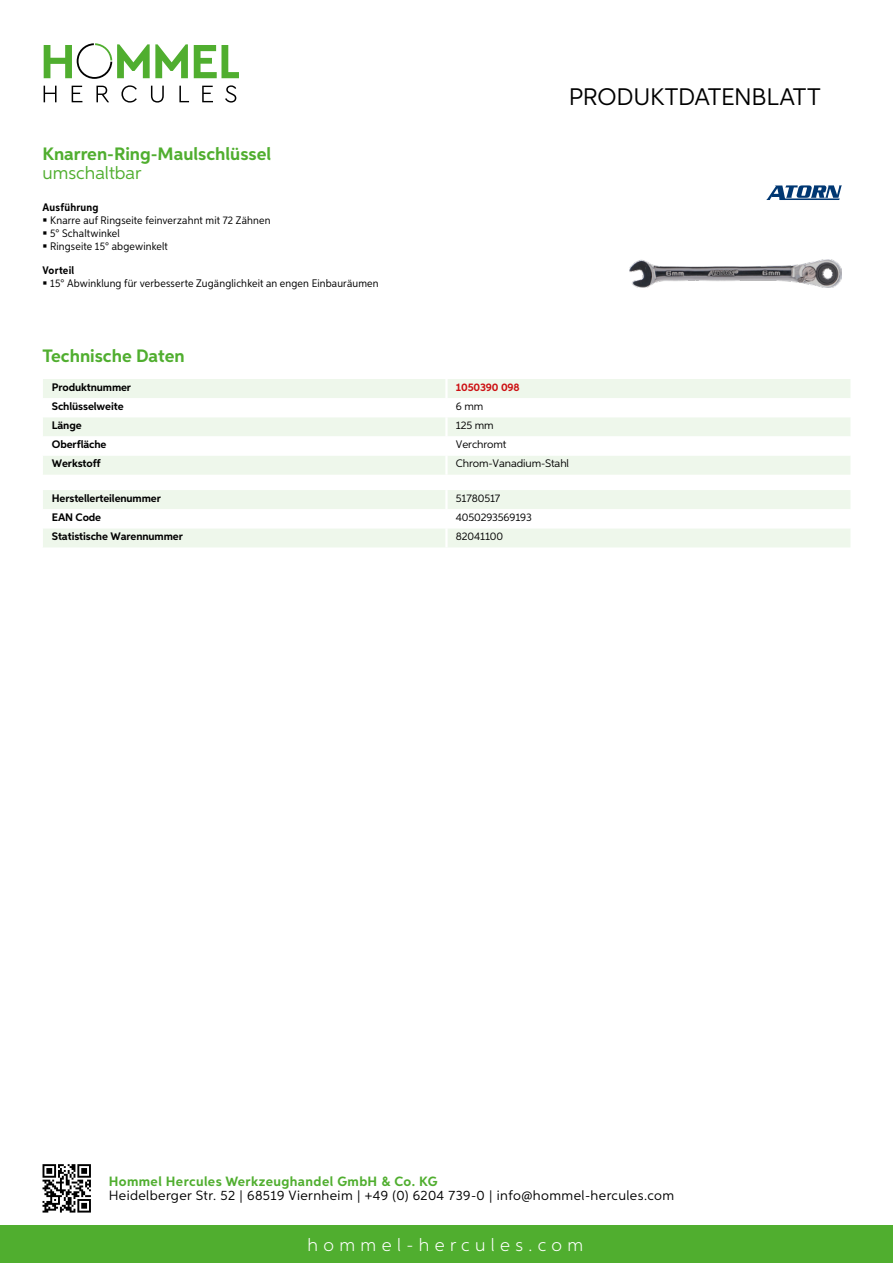
<style>
.page{position:relative;width:893px;height:1263px;background:#fff}
.page>*{position:absolute;margin:0;border:0;box-sizing:border-box;transform-origin:0 0}
.t1{font:24px "Aspira";letter-spacing:-.01em;color:#000}
.t2{font:700 18px "Aspira";color:#50ae2f}
.t3{font:300 18px "Aspira";letter-spacing:.3em;color:#fff}
.t4{font:18px "Aspira";color:#50ae2f}
.t5{font:13.5px "Aspira";letter-spacing:.03em;color:#000}
.t6{font:700 13.5px "Aspira";letter-spacing:.03em;color:#50ae2f}
.t7{font:10.95px/12.8px "Aspira Nar";letter-spacing:.015em;color:#000}
.t8{font:700 10.95px "Aspira";letter-spacing:-.01em;color:#000}
.t9{font:10.95px "Aspira";letter-spacing:-.01em;color:#000}
.t10{font:700 10.95px "Aspira Nar";letter-spacing:.02em;color:#000}
.t11{font:700 10.95px "Aspira";letter-spacing:-.01em;color:#cd1013}
</style>
<div class="page">
<div style="left:0;top:1226px;width:893px;height:37px;background:#50ae2f"></div>
<svg style="left:43px;top:1164px;width:48px;height:48px"></svg>
<svg style="left:194px;top:45px;width:45px;height:33px"></svg>
<svg style="left:44px;top:43px;width:144px;height:36px"></svg>
<svg style="left:44px;top:86px;width:13px;height:16px"></svg>
<svg style="left:72px;top:86px;width:10px;height:16px"></svg>
<svg style="left:96px;top:86px;width:13px;height:16px"></svg>
<svg style="left:121px;top:85px;width:16px;height:18px"></svg>
<svg style="left:151px;top:86px;width:13px;height:17px"></svg>
<svg style="left:179px;top:86px;width:10px;height:16px"></svg>
<svg style="left:202px;top:86px;width:11px;height:16px"></svg>
<svg style="left:225px;top:85px;width:11px;height:18px"></svg>
<div style="left:43px;top:379px;width:807px;height:96px;background:#eef7eb"></div>
<svg style="left:43px;top:398px;width:807px;height:58px"></svg>
<hr style="left:445px;top:379px;width:3px;height:19px;background:#fff">
<hr style="left:445px;top:398px;width:3px;height:19px;background:#fff">
<hr style="left:445px;top:417px;width:3px;height:19px;background:#fff">
<hr style="left:445px;top:436px;width:3px;height:20px;background:#fff">
<hr style="left:445px;top:456px;width:3px;height:19px;background:#fff">
<svg style="left:43px;top:490px;width:807px;height:57px"></svg>
<hr style="left:445px;top:528px;width:3px;height:19px;background:#fff">
<img style="left:629px;top:259px;width:213px;height:28px">
<svg style="left:766px;top:185px;width:76px;height:15px"></svg>
<h2 class="t2" style="left:43px;top:142px;width:230px">Knarren-Ring-Maulschlüssel</h2>
<h2 class="t4" style="left:43px;top:162px;width:100px">umschaltbar</h2>
<p class="t10" style="left:43px;top:201px;width:58px">Ausführung</p>
<p class="t7" style="left:50px;top:214px;width:222px">Knarre auf Ringseite feinverzahnt mit 72 Zähnen<br>5° Schaltwinkel<br>Ringseite 15° abgewinkelt</p>
<p class="t10" style="left:43px;top:263px;width:33px">Vorteil</p>
<p class="t7" style="left:50px;top:276px;width:330px">15° Abwinklung für verbesserte Zugänglichkeit an engen Einbauräumen</p>
<h1 class="t1" style="left:569px;top:82px;width:253px">Produktdatenblatt</h1>
<h2 class="t2" style="left:43px;top:345px;width:144px">Technische Daten</h2>
<p class="t8" style="left:52px;top:380px;width:81px">Produktnummer</p>
<p class="t11" style="left:456px;top:380px;width:65px">1050390 098</p>
<p class="t8" style="left:52px;top:400px;width:73px">Schlüsselweite</p>
<p class="t9" style="left:456px;top:400px;width:29px">6 mm</p>
<p class="t8" style="left:52px;top:419px;width:31px">Länge</p>
<p class="t9" style="left:456px;top:419px;width:39px">125 mm</p>
<p class="t8" style="left:52px;top:438px;width:56px">Oberfläche</p>
<p class="t9" style="left:456px;top:438px;width:52px">Verchromt</p>
<p class="t8" style="left:52px;top:457px;width:50px">Werkstoff</p>
<p class="t9" style="left:456px;top:457px;width:115px">Chrom-Vanadium-Stahl</p>
<p class="t8" style="left:52px;top:491px;width:111px">Herstellerteilenummer</p>
<p class="t9" style="left:456px;top:492px;width:46px">51780517</p>
<p class="t8" style="left:52px;top:511px;width:51px">EAN Code</p>
<p class="t9" style="left:456px;top:511px;width:78px">4050293569193</p>
<p class="t8" style="left:52px;top:530px;width:132px">Statistische Warennummer</p>
<p class="t9" style="left:456px;top:530px;width:49px">82041100</p>
<p class="t6" style="left:109px;top:1172px;width:330px">Hommel Hercules Werkzeughandel GmbH &amp; Co. KG</p>
<p class="t5" style="left:109px;top:1187px;width:567px">Heidelberger Str. 52 | 68519 Viernheim | +49 (0) 6204 739-0 | info@hommel-hercules.com</p>
<h2 class="t3" style="left:307px;top:1234px;width:277px">hommel-hercules.com</h2>
</div>
